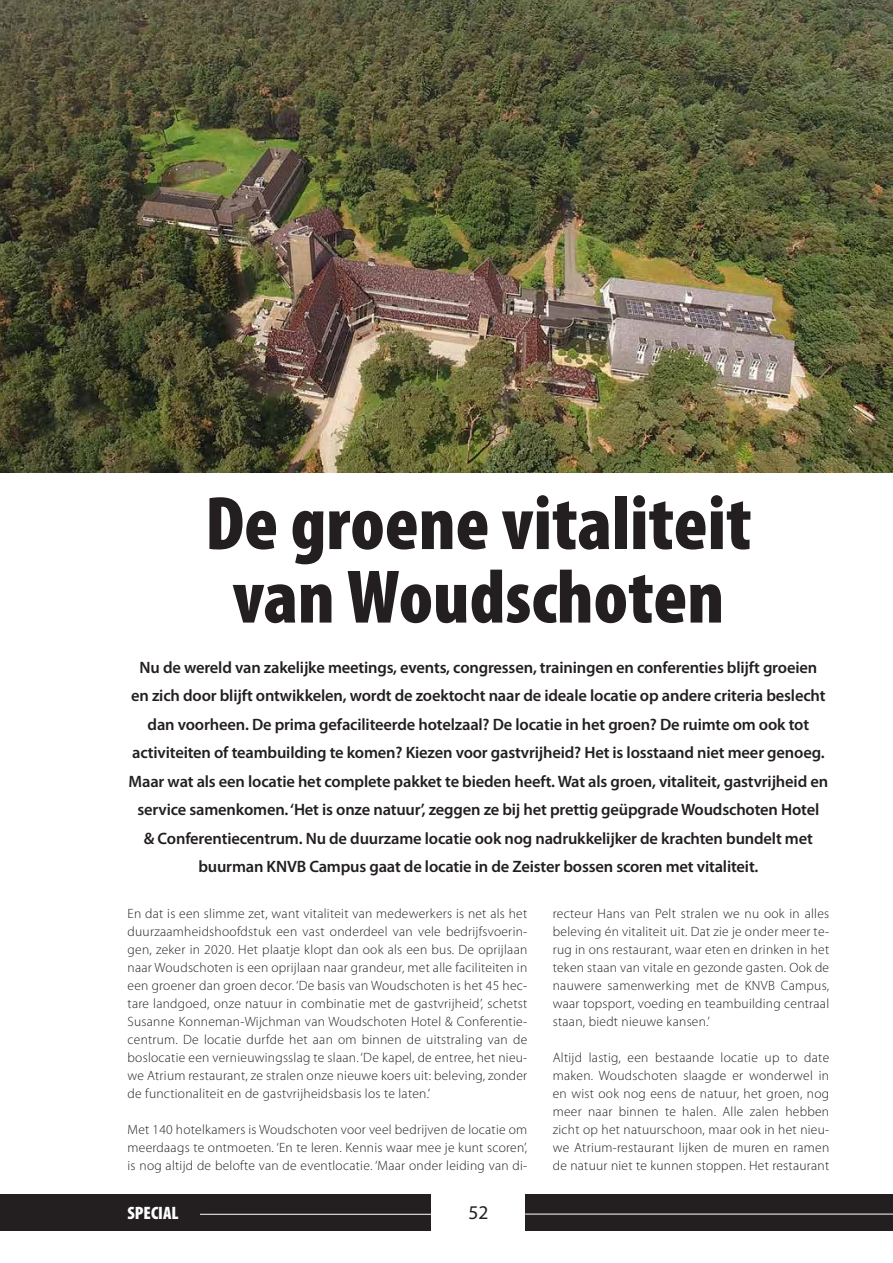
<style>
.page{position:relative;width:893px;height:1263px;background:#fff}
.page>*{position:absolute;margin:0;border:0;box-sizing:border-box;transform-origin:0 0}
.t1{font:900 condensed 76.5px/73.5px "Myriad Pro";color:#231f20;text-align:center}
.t2{font:19.5px "Myriad Pro";color:#231f20}
.t3{font:900 condensed 18px "Myriad Pro";color:#fff}
.t4{font:600 16.5px/28.5px "Myriad Pro";letter-spacing:-.01em;color:#231f20;text-align:center}
.t5{font:300 13.5px/18px "Myriad Pro";letter-spacing:.02em;color:#231f20;text-align:justify}
</style>
<div class="page">
<div style="left:0;top:1195px;width:893px;height:36px;background:#231f20"></div>
<hr style="left:200px;top:1214px;width:232px;height:1px;background:#fff">
<hr style="left:525px;top:1214px;width:368px;height:1px;background:#fff">
<div style="left:432px;top:1195px;width:93px;height:36px;background:#fff"></div>
<img style="left:0;top:0;width:893px;height:472px">
<h1 class="t1" style="left:205px;top:485px;width:548px">De groene vitaliteit van Woudschoten</h1>
<p class="t4" style="left:129px;top:653px;width:701px">Nu de wereld van zakelijke meetings, events, congressen, trainingen en conferenties blijft groeien en zich door blijft ontwikkelen, wordt de zoektocht naar de ideale locatie op andere criteria beslecht dan voorheen. De prima gefaciliteerde hotelzaal? De locatie in het groen? De ruimte om ook tot activiteiten of teambuilding te komen? Kiezen voor gastvrijheid? Het is losstaand niet meer genoeg.<br>Maar wat als een locatie het complete pakket te bieden heeft. Wat als groen, vitaliteit, gastvrijheid en service samenkomen. ‘Het is onze natuur’, zeggen ze bij het prettig geüpgrade Woudschoten Hotel<br>&amp; Conferentiecentrum. Nu de duurzame locatie ook nog nadrukkelijker de krachten bundelt met buurman KNVB Campus gaat de locatie in de Zeister bossen scoren met vitaliteit.</p>
<p class="t5" style="left:128px;top:904px;width:401px">En dat is een slimme zet, want vitaliteit van medewerkers is net als het duurzaamheidshoofdstuk een vast onderdeel van vele bedrijfsvoerin&shy;gen, zeker in 2020. Het plaatje klopt dan ook als een bus. De oprijlaan naar Woudschoten is een oprijlaan naar grandeur, met alle faciliteiten in een groener dan groen decor. ‘De basis van Woudschoten is het 45 hec&shy;tare landgoed, onze natuur in combinatie met de gastvrijheid’, schetst Susanne Konneman-Wijchman van Woudschoten Hotel &amp; Conferentie&shy;centrum. De locatie durfde het aan om binnen de uitstraling van de boslocatie een vernieuwingsslag te slaan. ‘De kapel, de entree, het nieu&shy;we Atrium restaurant, ze stralen onze nieuwe koers uit: beleving, zonder de functionaliteit en de gastvrijheidsbasis los te laten.’</p>
<p class="t5" style="left:128px;top:1120px;width:401px">Met 140 hotelkamers is Woudschoten voor veel bedrijven de locatie om meerdaags te ontmoeten. ‘En te leren. Kennis waar mee je kunt scoren’, is nog altijd de belofte van de eventlocatie. ‘Maar onder leiding van di-</p>
<h3 class="t3" style="left:128px;top:1201px;width:53px">SPECIAL</h3>
<h2 class="t2" style="left:468px;top:1200px;width:21px">52</h2>
<p class="t5" style="left:553px;top:904px;width:278px">recteur Hans van Pelt stralen we nu ook in alles beleving én vitaliteit uit. Dat zie je onder meer te&shy;rug in ons restaurant, waar eten en drinken in het teken staan van vitale en gezonde gasten. Ook de nauwere samenwerking met de KNVB Campus, waar topsport, voeding en teambuilding centraal staan, biedt nieuwe kansen.’</p>
<p class="t5" style="left:553px;top:1048px;width:278px">Altijd lastig, een bestaande locatie up to date maken. Woudschoten slaagde er wonderwel in en wist ook nog eens de natuur, het groen, nog meer naar binnen te halen. Alle zalen hebben zicht op het natuurschoon, maar ook in het nieu&shy;we Atrium-restaurant lijken de muren en ramen de natuur niet te kunnen stoppen. Het restaurant</p>
</div>
